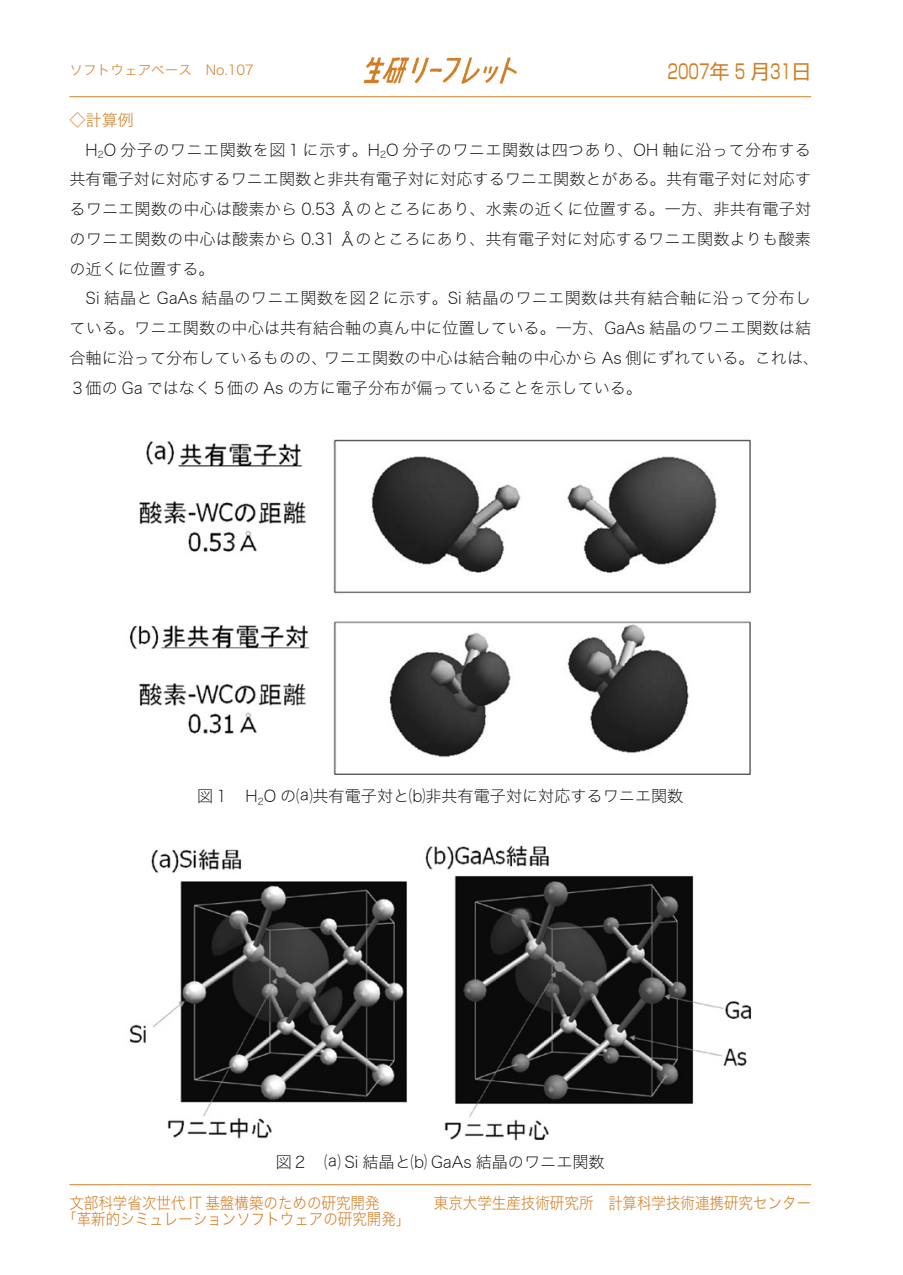
<style>
.page{position:relative;width:903px;height:1275px;background:#fff}
.page>*{position:absolute;margin:0;border:0;box-sizing:border-box;transform-origin:0 0}
.t1{font:19.78px "Shin Go Pro";color:#d27e26;scale:.7 1}
._01本文{font:16.1px/29.8px "Hira Kaku Std W1";letter-spacing:.005em;color:#000;text-align:justify}
._02見出{font:16.1px "Hira Kaku Std W2";color:#d27e26;scale:.9 1}
._03図題{font:16.1px "Hira Kaku Std W1";color:#000}
._02見出-2{font:16.1px "Hira Kaku Std W2";color:#d27e26}
.t2{font:13.65px "Hira Kaku Std W2";color:#d27e26}
</style>
<div class="page">
<hr style="left:69px;top:96px;width:742px;height:1px;background:#d27e26">
<hr style="left:69px;top:1184px;width:742px;height:1px;background:#d27e26">
<img style="left:363px;top:57px;width:154px;height:27px">
<img style="left:130px;top:439px;width:621px;height:336px">
<img style="left:130px;top:845px;width:621px;height:296px">
<p class="t2" style="left:69px;top:60px;width:186px">ソフトウェアベース　No.107</p>
<p class="t1" style="left:667px;top:56px;width:207px">2007年５月31日</p>
<p class="_02見出-2" style="left:69px;top:108px;width:66px">◇計算例</p>
<p class="_01本文" style="left:69px;top:134px;width:743px">　H<sub>2</sub>O 分子のワニエ関数を図１に示す。H<sub>2</sub>O 分子のワニエ関数は四つあり、OH 軸に沿って分布する共有電子対に対応するワニエ関数と非共有電子対に対応するワニエ関数とがある。共有電子対に対応するワニエ関数の中心は酸素から 0.53 Åのところにあり、水素の近くに位置する。一方、非共有電子対のワニエ関数の中心は酸素から 0.31 Åのところにあり、共有電子対に対応するワニエ関数よりも酸素の近くに位置する。</p>
<p class="_01本文" style="left:69px;top:283px;width:751px;text-align:left">　Si 結晶と GaAs 結晶のワニエ関数を図２に示す。Si 結晶のワニエ関数は共有結合軸に沿って分布している。ワニエ関数の中心は共有結合軸の真ん中に位置している。一方、GaAs 結晶のワニエ関数は結合軸に沿って分布しているものの、ワニエ関数の中心は結合軸の中心から As 側にずれている。これは、３価の Ga ではなく５価の As の方に電子分布が偏っていることを示している。</p>
<p class="_03図題" style="left:197px;top:784px;width:488px">図１　H<sub>2</sub>O の⒜共有電子対と⒝非共有電子対に対応するワニエ関数</p>
<p class="_03図題" style="left:276px;top:1149px;width:330px">図２　⒜ Si 結晶と⒝ GaAs 結晶のワニエ関数</p>
<p class="_02見出" style="left:69px;top:1190px;width:346px">文部科学省次世代 IT 基盤構築のための研究開発</p>
<p class="_02見出" style="left:434px;top:1190px;width:421px">東京大学生産技術研究所　計算科学技術連携研究センター</p>
<p class="_02見出" style="left:62px;top:1206px;width:388px">「革新的シミュレーションソフトウェアの研究開発」</p>
</div>
